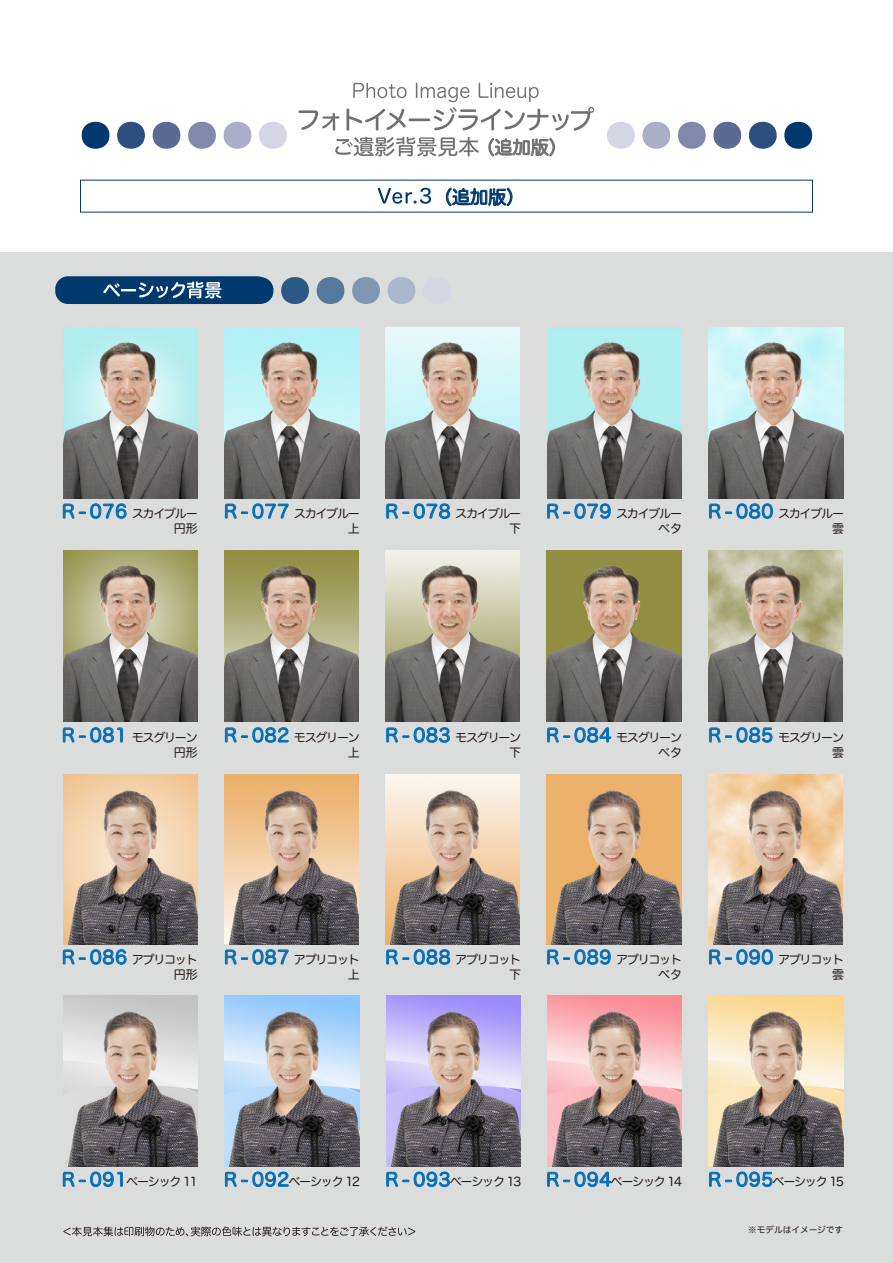
<style>
.page{position:relative;width:893px;height:1263px;background:#dbdcdc}
.page>*{position:absolute;margin:0;border:0;box-sizing:border-box;transform-origin:0 0}
.t1{font:18px "Hira Maru Pro W4";color:#717071}
.t2{font:18px "Hira Maru Pro W4";color:#00396e}
.t3{font:12px/15px "Hira Maru Pro W4";letter-spacing:-.1em;color:#231815;text-align:right}
.t4{font:8.7px "Hira Maru Pro W4";color:#231815}
.s1{font-size:18px;color:#036eb7}
</style>
<div class="page">
<div style="left:0;top:0;width:893px;height:252px;background:#fff"></div>
<svg style="left:81px;top:121px;width:29px;height:28px"></svg>
<svg style="left:117px;top:121px;width:28px;height:28px"></svg>
<svg style="left:153px;top:121px;width:27px;height:28px"></svg>
<svg style="left:188px;top:121px;width:28px;height:28px"></svg>
<svg style="left:224px;top:121px;width:27px;height:28px"></svg>
<svg style="left:259px;top:122px;width:28px;height:27px"></svg>
<svg style="left:784px;top:121px;width:28px;height:28px"></svg>
<svg style="left:749px;top:121px;width:28px;height:28px"></svg>
<svg style="left:713px;top:121px;width:28px;height:28px"></svg>
<svg style="left:678px;top:121px;width:28px;height:28px"></svg>
<svg style="left:642px;top:121px;width:28px;height:28px"></svg>
<svg style="left:607px;top:122px;width:28px;height:27px"></svg>
<svg style="left:63px;top:1226px;width:352px;height:10px"></svg>
<svg style="left:335px;top:137px;width:144px;height:20px"></svg>
<svg style="left:488px;top:138px;width:67px;height:19px"></svg>
<svg style="left:63px;top:503px;width:64px;height:16px"></svg>
<svg style="left:225px;top:503px;width:64px;height:16px"></svg>
<svg style="left:386px;top:503px;width:64px;height:16px"></svg>
<svg style="left:547px;top:503px;width:64px;height:16px"></svg>
<svg style="left:709px;top:503px;width:64px;height:16px"></svg>
<svg style="left:63px;top:727px;width:60px;height:16px"></svg>
<svg style="left:225px;top:727px;width:64px;height:16px"></svg>
<svg style="left:386px;top:727px;width:64px;height:16px"></svg>
<svg style="left:547px;top:727px;width:65px;height:16px"></svg>
<svg style="left:709px;top:727px;width:64px;height:16px"></svg>
<svg style="left:63px;top:949px;width:64px;height:16px"></svg>
<svg style="left:225px;top:949px;width:64px;height:16px"></svg>
<svg style="left:386px;top:949px;width:64px;height:16px"></svg>
<svg style="left:547px;top:949px;width:64px;height:16px"></svg>
<svg style="left:709px;top:949px;width:64px;height:16px"></svg>
<svg style="left:63px;top:1171px;width:60px;height:16px"></svg>
<svg style="left:225px;top:1171px;width:64px;height:16px"></svg>
<svg style="left:386px;top:1171px;width:64px;height:16px"></svg>
<svg style="left:547px;top:1171px;width:65px;height:16px"></svg>
<svg style="left:709px;top:1171px;width:64px;height:17px"></svg>
<svg style="left:298px;top:110px;width:42px;height:21px"></svg>
<svg style="left:346px;top:109px;width:60px;height:22px"></svg>
<hr style="left:409px;top:118px;width:21px;height:3px;background:#717071">
<svg style="left:353px;top:83px;width:54px;height:15px"></svg>
<svg style="left:416px;top:83px;width:178px;height:48px"></svg>
<svg style="left:446px;top:188px;width:66px;height:19px"></svg>
<svg style="left:378px;top:188px;width:53px;height:16px"></svg>
<svg style="left:261px;top:277px;width:13px;height:27px"></svg>
<svg style="left:281px;top:277px;width:28px;height:27px"></svg>
<svg style="left:317px;top:277px;width:27px;height:27px"></svg>
<svg style="left:352px;top:277px;width:28px;height:27px"></svg>
<svg style="left:388px;top:277px;width:27px;height:27px"></svg>
<div style="left:55px;top:276px;width:215px;height:28px;background:#00396e;border-radius:13px"></div>
<svg style="left:103px;top:282px;width:119px;height:16px"></svg>
<img style="left:63px;top:328px;width:135px;height:170px">
<img style="left:225px;top:328px;width:134px;height:170px">
<img style="left:547px;top:328px;width:135px;height:170px">
<img style="left:385px;top:328px;width:135px;height:170px">
<img style="left:709px;top:328px;width:134px;height:170px">
<img style="left:63px;top:996px;width:135px;height:170px">
<img style="left:225px;top:996px;width:134px;height:170px">
<img style="left:547px;top:996px;width:135px;height:170px">
<img style="left:386px;top:996px;width:134px;height:170px">
<img style="left:709px;top:996px;width:134px;height:170px">
<img style="left:63px;top:551px;width:135px;height:170px">
<img style="left:224px;top:551px;width:135px;height:170px">
<img style="left:547px;top:551px;width:134px;height:170px">
<img style="left:385px;top:551px;width:135px;height:170px">
<img style="left:708px;top:551px;width:135px;height:170px">
<img style="left:63px;top:774px;width:135px;height:170px">
<img style="left:224px;top:774px;width:135px;height:170px">
<img style="left:547px;top:774px;width:134px;height:170px">
<img style="left:385px;top:774px;width:135px;height:170px">
<img style="left:708px;top:774px;width:135px;height:170px">
<h1 class="t1" style="left:477px;top:132px;width:91px">（追加版）</h1>
<h1 class="t2" style="left:434px;top:181px;width:91px">（追加版）</h1>
<p class="t3" style="left:62px;top:505px;width:137px"><span class="s1">R - 076</span> スカイブルー円形</p>
<p class="t3" style="left:224px;top:505px;width:137px"><span class="s1">R - 077</span> スカイブルー上</p>
<p class="t3" style="left:385px;top:505px;width:137px"><span class="s1">R - 078</span> スカイブルー下</p>
<p class="t3" style="left:546px;top:505px;width:137px"><span class="s1">R - 079</span> スカイブルーベタ</p>
<p class="t3" style="left:708px;top:505px;width:137px"><span class="s1">R - 080</span> スカイブルー雲</p>
<p class="t3" style="left:62px;top:729px;width:137px"><span class="s1">R - 081</span> モスグリーン円形</p>
<p class="t3" style="left:224px;top:729px;width:137px"><span class="s1">R - 082</span> モスグリーン上</p>
<p class="t3" style="left:385px;top:729px;width:137px"><span class="s1">R - 083</span> モスグリーン下</p>
<p class="t3" style="left:546px;top:729px;width:137px"><span class="s1">R - 084</span> モスグリーンベタ</p>
<p class="t3" style="left:708px;top:729px;width:137px"><span class="s1">R - 085</span> モスグリーン雲</p>
<p class="t3" style="left:62px;top:951px;width:137px"><span class="s1">R - 086</span> アプリコット円形</p>
<p class="t3" style="left:224px;top:951px;width:137px"><span class="s1">R - 087</span> アプリコット上</p>
<p class="t3" style="left:385px;top:951px;width:137px"><span class="s1">R - 088</span> アプリコット下</p>
<p class="t3" style="left:546px;top:951px;width:137px"><span class="s1">R - 089</span> アプリコットベタ</p>
<p class="t3" style="left:708px;top:951px;width:137px"><span class="s1">R - 090</span> アプリコット雲</p>
<p class="t3" style="left:62px;top:1174px;width:137px"><span class="s1">R - 091</span>ベーシック 11</p>
<p class="t3" style="left:224px;top:1174px;width:137px"><span class="s1">R - 092</span>ベーシック 12</p>
<p class="t3" style="left:385px;top:1174px;width:137px"><span class="s1">R - 093</span>ベーシック 13</p>
<p class="t3" style="left:546px;top:1174px;width:137px"><span class="s1">R - 094</span>ベーシック 14</p>
<p class="t3" style="left:708px;top:1174px;width:137px"><span class="s1">R - 095</span>ベーシック 15</p>
<p class="t4" style="left:748px;top:1222px;width:96px">※モデルはイメージです</p>
</div>
